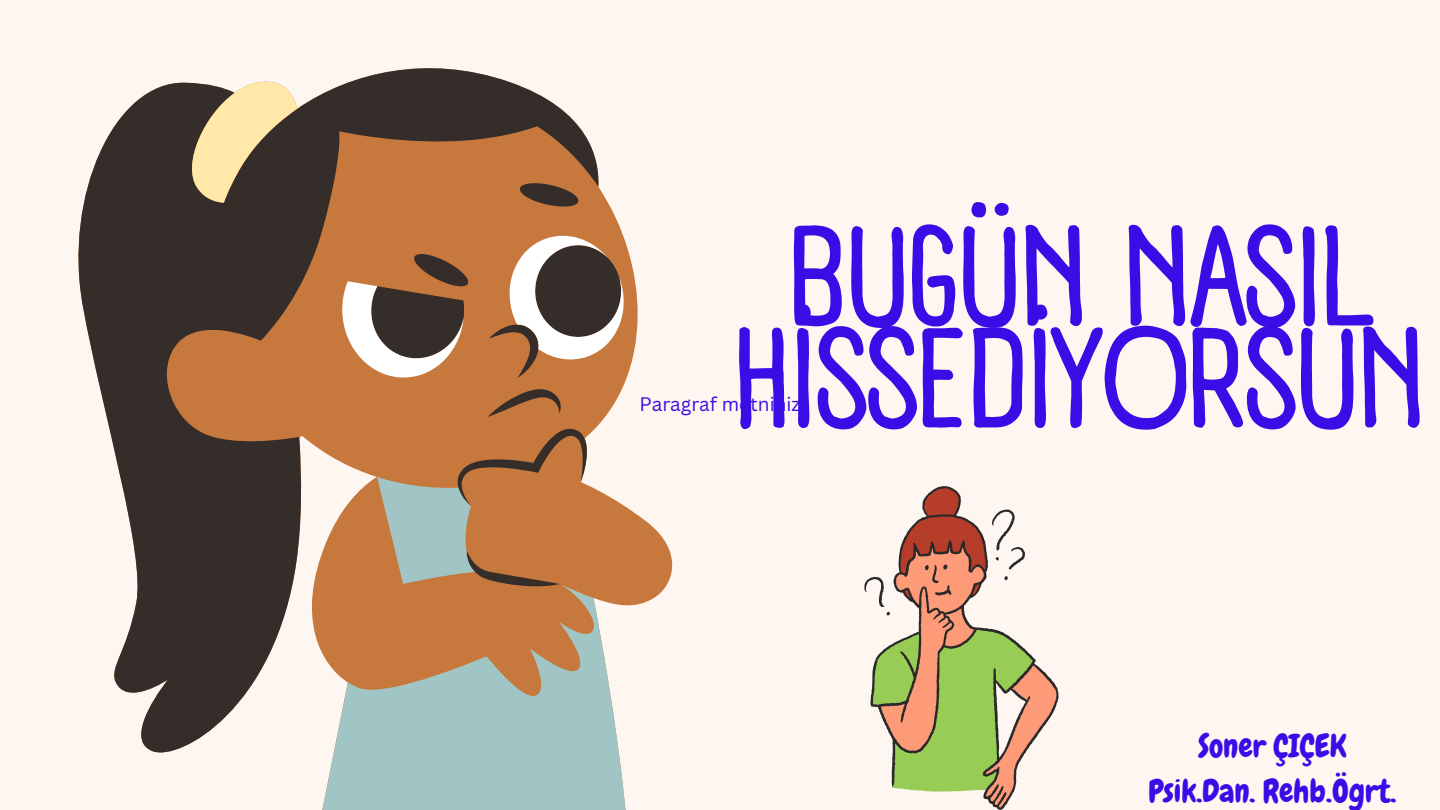
<style>
.page{position:relative;width:1440px;height:810px;background:#fef7f1}
.page>*{position:absolute;margin:0;border:0;box-sizing:border-box;transform-origin:0 0}
.t1{font:700 138.3px "A Day Without Sun Text";letter-spacing:-.03em;color:#390de6}
.t2{font:31.9px "Chewy";color:#390de6}
.t3{font:19px "Canva Sans";color:#390de6}
</style>
<div class="page">
<svg style="left:632px;top:266px;width:41px;height:340px"></svg>
<svg style="left:78px;top:68px;width:422px;height:685px;fill:#342d2a"></svg>
<svg style="left:182px;top:79px;width:450px;height:674px;background:#946f53"></svg>
<svg style="left:321px;top:477px;width:306px;height:333px;background:#b8a488"></svg>
<svg style="left:864px;top:486px;width:195px;height:324px"></svg>
<p class="t1" style="left:787px;top:194px;width:587px">BUGÜN NASIL</p>
<p class="t1" style="left:730px;top:295px;width:701px">HİSSEDİYORSUN</p>
<p class="t3" style="left:639px;top:391px;width:163px">Paragraf metniniz</p>
<p class="t2" style="left:1198px;top:726px;width:150px">Soner ÇIÇEK</p>
<p class="t2" style="left:1148px;top:770px;width:249px">Psik.Dan. Rehb.Ögrt.</p>
</div>
